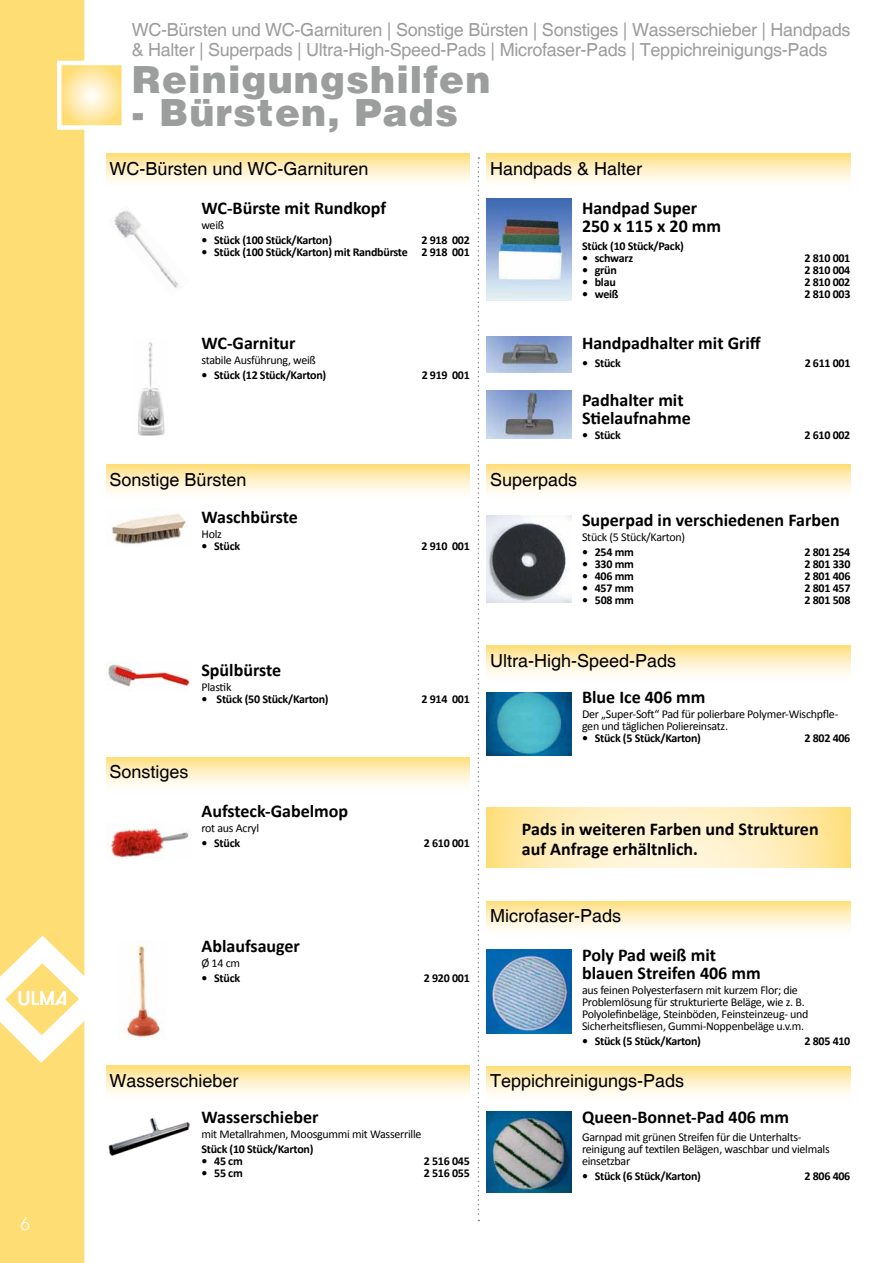
<style>
.page{position:relative;width:893px;height:1263px;background:#fff}
.page>*{position:absolute;margin:0;border:0;box-sizing:border-box;transform-origin:0 0}
.t1{font:900 37.5px "Helvetica";letter-spacing:.03em;color:#9c9d9d}
.t2{font:700 18px/18px "Calibri";color:#000}
.t3{font:18px/19.5px "Helvetica";letter-spacing:-.015em;color:#9c9d9d}
.t4{font:18px "Helvetica";color:#000}
.t5{font:300 18px "Avenir";color:#fff}
.t6{font:12px/12px "Calibri";letter-spacing:-.02em;color:#000}
.t7{font:700 12px "Calibri";letter-spacing:-.02em;color:#000}
</style>
<div class="page">
<div style="left:0;top:0;width:84px;height:1263px;background:#ffdd75"></div>
<svg style="left:62px;top:66px;width:59px;height:59px;background:#ffe7a3"></svg>
<div style="left:57px;top:61px;width:69px;height:69px;border:4px solid #fff"></div>
<svg style="left:0;top:935px;width:85px;height:128px"></svg>
<svg style="left:478px;top:157px;width:1px;height:1064px"></svg>
<img style="left:114px;top:210px;width:64px;height:78px">
<img style="left:110px;top:826px;width:79px;height:32px">
<img style="left:126px;top:943px;width:38px;height:95px">
<img style="left:108px;top:1118px;width:81px;height:38px">
<img style="left:138px;top:342px;width:27px;height:94px">
<img style="left:111px;top:513px;width:76px;height:31px">
<img style="left:106px;top:663px;width:84px;height:24px">
<img style="left:487px;top:199px;width:85px;height:102px">
<img style="left:487px;top:949px;width:85px;height:84px">
<img style="left:487px;top:1111px;width:85px;height:81px">
<img style="left:487px;top:515px;width:85px;height:87px">
<img style="left:487px;top:692px;width:85px;height:64px">
<img style="left:487px;top:337px;width:85px;height:36px">
<img style="left:487px;top:391px;width:85px;height:48px">
<div style="left:106px;top:154px;width:364px;height:36px;background:linear-gradient(to bottom,#ffe189,#fff)"></div>
<div style="left:106px;top:465px;width:364px;height:36px;background:linear-gradient(to bottom,#ffe18b,#fff)"></div>
<div style="left:106px;top:757px;width:364px;height:36px;background:linear-gradient(to bottom,#ffe088,#fff)"></div>
<div style="left:106px;top:1066px;width:364px;height:36px;background:linear-gradient(to bottom,#ffe189,#fff)"></div>
<div style="left:487px;top:154px;width:363px;height:36px;background:linear-gradient(to bottom,#ffe189,#fff)"></div>
<div style="left:487px;top:901px;width:363px;height:36px;background:linear-gradient(to bottom,#ffe088,#fff)"></div>
<div style="left:487px;top:1066px;width:363px;height:36px;background:linear-gradient(to bottom,#ffe088,#fff)"></div>
<div style="left:487px;top:646px;width:363px;height:36px;background:linear-gradient(to bottom,#ffe189,#fff)"></div>
<svg style="left:487px;top:807px;width:363px;height:60px;background:#ffecb8"></svg>
<div style="left:487px;top:464px;width:363px;height:36px;background:linear-gradient(to bottom,#ffe086,#fff)"></div>
<h2 class="t5" style="left:20px;top:1213px;width:11px">6</h2>
<h2 class="t3" style="left:132px;top:21px;width:720px">WC-Bürsten und WC-Garnituren | Sonstige Bürsten | Sonstiges | Wasserschieber | Handpads &amp; Halter | Superpads | Ultra-High-Speed-Pads | Microfaser-Pads | Teppichreinigungs-Pads</h2>
<h1 class="t1" style="left:132px;top:55px;width:360px">Reinigungshilfen</h1>
<h1 class="t1" style="left:132px;top:88px;width:328px">- Bürsten, Pads</h1>
<h2 class="t4" style="left:109px;top:158px;width:261px">WC-Bürsten und WC-Garnituren</h2>
<h2 class="t2" style="left:201px;top:199px;width:186px">WC-Bürste mit Rundkopf</h2>
<p class="t6" style="left:201px;top:219px;width:24px">weiß</p>
<p class="t7" style="left:201px;top:232px;width:132px">• Stück (100 Stück/Karton)</p>
<p class="t7" style="left:421px;top:232px;width:50px">2 918 002</p>
<p class="t7" style="left:201px;top:244px;width:270px">• Stück (100 Stück/Karton) mit Randbürste 2 918 001</p>
<h2 class="t2" style="left:201px;top:334px;width:96px">WC-Garnitur</h2>
<p class="t6" style="left:201px;top:354px;width:116px">stabile Ausführung, weiß</p>
<p class="t7" style="left:201px;top:367px;width:126px">• Stück (12 Stück/Karton)</p>
<p class="t7" style="left:422px;top:367px;width:50px">2 919 001</p>
<h2 class="t4" style="left:109px;top:469px;width:139px">Sonstige Bürsten</h2>
<h2 class="t2" style="left:201px;top:508px;width:98px">Waschbürste</h2>
<p class="t6" style="left:201px;top:528px;width:22px">Holz</p>
<p class="t7" style="left:201px;top:538px;width:40px">• Stück</p>
<p class="t7" style="left:421px;top:538px;width:50px">2 910 001</p>
<h2 class="t2" style="left:201px;top:661px;width:81px">Spülbürste</h2>
<p class="t6" style="left:201px;top:681px;width:32px">Plastik</p>
<p class="t7" style="left:201px;top:691px;width:129px">• Stück (50 Stück/Karton)</p>
<p class="t7" style="left:421px;top:691px;width:50px">2 914 001</p>
<h2 class="t4" style="left:109px;top:761px;width:81px">Sonstiges</h2>
<h2 class="t2" style="left:201px;top:802px;width:148px">Aufsteck-Gabelmop</h2>
<p class="t6" style="left:201px;top:822px;width:59px">rot aus Acryl</p>
<p class="t7" style="left:201px;top:835px;width:40px">• Stück</p>
<p class="t7" style="left:424px;top:835px;width:47px">2 610 001</p>
<h2 class="t2" style="left:201px;top:937px;width:100px">Ablaufsauger</h2>
<p class="t6" style="left:201px;top:957px;width:40px">Ø 14 cm</p>
<p class="t7" style="left:201px;top:970px;width:40px">• Stück</p>
<p class="t7" style="left:424px;top:970px;width:47px">2 920 001</p>
<h2 class="t4" style="left:109px;top:1070px;width:131px">Wasserschieber</h2>
<h2 class="t2" style="left:201px;top:1108px;width:119px">Wasserschieber</h2>
<p class="t6" style="left:201px;top:1128px;width:222px">mit Metallrahmen, Moosgummi mit Wasserrille</p>
<p class="t7" style="left:201px;top:1141px;width:114px">Stück (10 Stück/Karton)</p>
<p class="t7" style="left:201px;top:1153px;width:43px">• 45 cm</p>
<p class="t7" style="left:424px;top:1153px;width:47px">2 516 045</p>
<p class="t7" style="left:201px;top:1165px;width:43px">• 55 cm</p>
<p class="t7" style="left:424px;top:1165px;width:47px">2 516 055</p>
<h2 class="t4" style="left:490px;top:158px;width:154px">Handpads &amp; Halter</h2>
<h2 class="t2" style="left:582px;top:199px;width:141px">Handpad Super<br>250 x 115 x 20 mm</h2>
<p class="t7" style="left:582px;top:238px;width:103px">Stück (10 Stück/Pack)</p>
<p class="t7" style="left:582px;top:250px;width:53px">• schwarz</p>
<p class="t7" style="left:804px;top:250px;width:47px">2 810 001</p>
<p class="t7" style="left:582px;top:262px;width:36px">• grün</p>
<p class="t7" style="left:804px;top:262px;width:47px">2 810 004</p>
<p class="t7" style="left:582px;top:274px;width:35px">• blau</p>
<p class="t7" style="left:804px;top:274px;width:47px">2 810 002</p>
<p class="t7" style="left:582px;top:286px;width:38px">• weiß</p>
<p class="t7" style="left:804px;top:286px;width:47px">2 810 003</p>
<h2 class="t2" style="left:582px;top:334px;width:180px">Handpadhalter mit Griff</h2>
<p class="t7" style="left:582px;top:355px;width:40px">• Stück</p>
<p class="t7" style="left:805px;top:355px;width:47px">2 611 001</p>
<h2 class="t2" style="left:582px;top:391px;width:110px">Padhalter mit<br>Stielaufnahme</h2>
<p class="t7" style="left:582px;top:427px;width:40px">• Stück</p>
<p class="t7" style="left:804px;top:427px;width:47px">2 610 002</p>
<h2 class="t4" style="left:490px;top:469px;width:89px">Superpads</h2>
<h2 class="t2" style="left:582px;top:511px;width:259px">Superpad in verschiedenen Farben</h2>
<p class="t6" style="left:582px;top:531px;width:105px">Stück (5 Stück/Karton)</p>
<p class="t7" style="left:582px;top:544px;width:53px">• 254 mm</p>
<p class="t7" style="left:804px;top:544px;width:47px">2 801 254</p>
<p class="t7" style="left:582px;top:556px;width:53px">• 330 mm</p>
<p class="t7" style="left:804px;top:556px;width:47px">2 801 330</p>
<p class="t7" style="left:582px;top:568px;width:53px">• 406 mm</p>
<p class="t7" style="left:804px;top:568px;width:47px">2 801 406</p>
<p class="t7" style="left:582px;top:580px;width:53px">• 457 mm</p>
<p class="t7" style="left:804px;top:580px;width:47px">2 801 457</p>
<p class="t7" style="left:582px;top:592px;width:53px">• 508 mm</p>
<p class="t7" style="left:804px;top:592px;width:47px">2 801 508</p>
<h2 class="t4" style="left:490px;top:650px;width:188px">Ultra-High-Speed-Pads</h2>
<h2 class="t2" style="left:582px;top:688px;width:125px">Blue Ice 406 mm</h2>
<p class="t6" style="left:582px;top:708px;width:258px">Der „Super-Soft“ Pad für polierbare Polymer-Wischpfle&shy;gen und täglichen Poliereinsatz.</p>
<p class="t7" style="left:582px;top:730px;width:121px">• Stück (5 Stück/Karton)</p>
<p class="t7" style="left:804px;top:730px;width:47px">2 802 406</p>
<h2 class="t2" style="left:522px;top:819px;width:298px;line-height:19.5px">Pads in weiteren Farben und Strukturen auf Anfrage erhältnlich.</h2>
<h2 class="t4" style="left:490px;top:905px;width:133px">Microfaser-Pads</h2>
<h2 class="t2" style="left:582px;top:946px;width:180px">Poly Pad weiß mit blauen Streifen 406 mm</h2>
<p class="t6" style="left:582px;top:984px;width:228px">aus feinen Polyesterfasern mit kurzem Flor; die Problemlösung für strukturierte Beläge, wie z. B.<br>Polyolefinbeläge, Steinböden, Feinsteinzeug- und Sicherheitsfliesen, Gummi-Noppenbeläge u.v.m.</p>
<p class="t7" style="left:582px;top:1033px;width:121px">• Stück (5 Stück/Karton)</p>
<p class="t7" style="left:804px;top:1033px;width:47px">2 805 410</p>
<h2 class="t4" style="left:490px;top:1070px;width:196px">Teppichreinigungs-Pads</h2>
<h2 class="t2" style="left:582px;top:1108px;width:209px">Queen-Bonnet-Pad 406 mm</h2>
<p class="t6" style="left:582px;top:1131px;width:249px">Garnpad mit grünen Streifen für die Unterhalts&shy;reinigung auf textilen Belägen, waschbar und vielmals einsetzbar</p>
<p class="t7" style="left:582px;top:1168px;width:121px">• Stück (6 Stück/Karton)</p>
<p class="t7" style="left:804px;top:1168px;width:47px">2 806 406</p>
</div>
